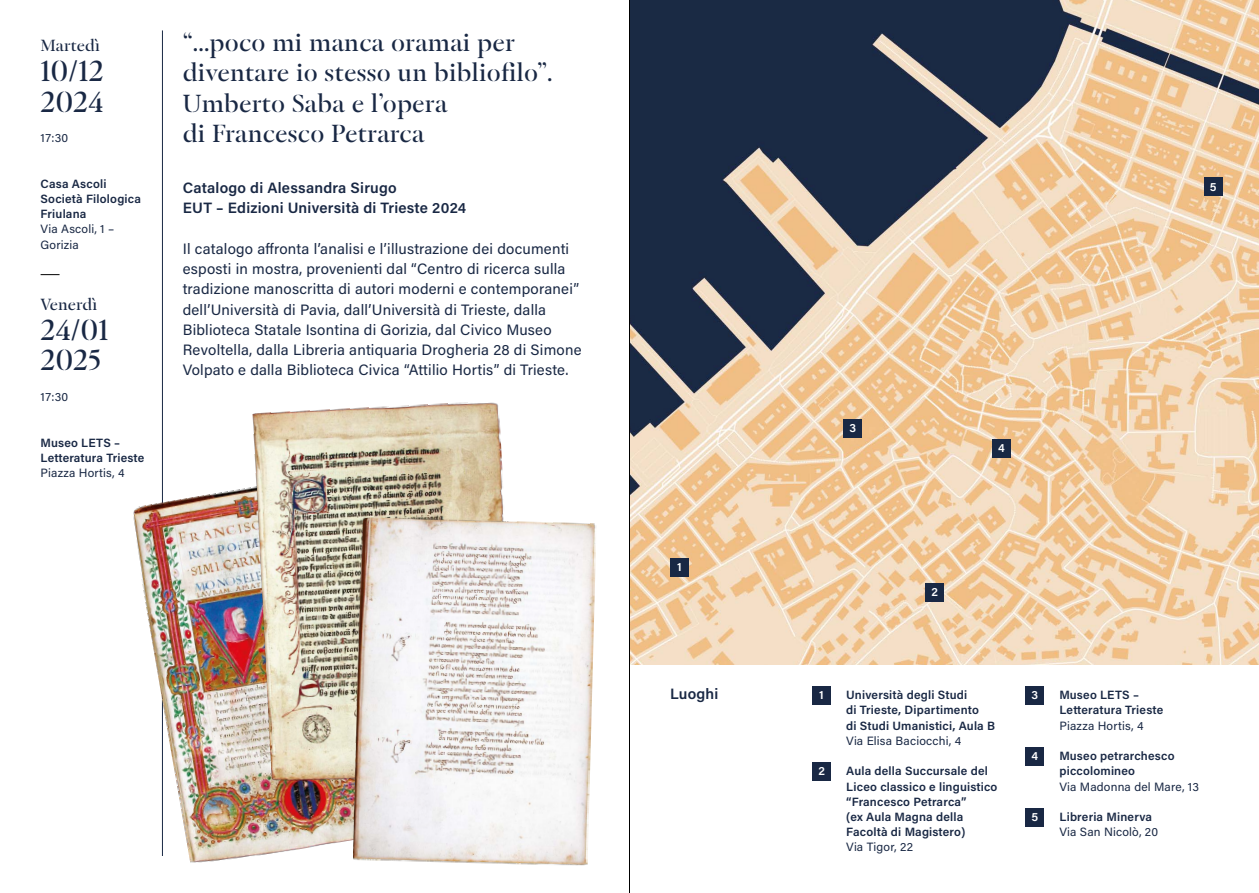
<style>
.page{position:relative;width:1259px;height:893px;background:#fff}
.page>*{position:absolute;margin:0;border:0;box-sizing:border-box;transform-origin:0 0}
.t1{font:27px/30.5px "Klod";letter-spacing:.01em;color:#192844}
.t2{font:22.95px/30.5px "Klod";letter-spacing:.005em;color:#192844}
.t3{font:15px/20.2px "Acumin Pro";letter-spacing:.015em;color:#192844}
.t4{font:600 15px/20.2px "Acumin Pro";letter-spacing:.015em;color:#192844}
.t5{font:15px "Klod";letter-spacing:.005em;color:#192844}
.t6{font:600 12px/15.1px "Acumin Pro";letter-spacing:.015em;color:#192844}
.t7{font:12px/15.1px "Acumin Pro";letter-spacing:.015em;color:#192844}
.t8{font:600 12px "Acumin Pro";color:#fff}
</style>
<div class="page">
<hr style="left:162px;top:30px;width:1px;height:826px;background:#192844">
<img style="left:630px;top:0;width:629px;height:664px">
<svg style="left:41px;top:274px;width:19px;height:1px"></svg>
<img style="left:133px;top:464px;width:220px;height:399px">
<img style="left:252px;top:402px;width:252px;height:382px">
<img style="left:353px;top:517px;width:243px;height:349px">
<div style="left:670px;top:558px;width:19px;height:19px;background:#192844"></div>
<div style="left:925px;top:583px;width:19px;height:19px;background:#192844"></div>
<div style="left:843px;top:419px;width:19px;height:19px;background:#192844"></div>
<div style="left:992px;top:439px;width:18px;height:18px;background:#192844"></div>
<div style="left:1203px;top:178px;width:19px;height:18px;background:#192844"></div>
<div style="left:812px;top:686px;width:19px;height:19px;background:#192844"></div>
<div style="left:812px;top:762px;width:19px;height:19px;background:#192844"></div>
<div style="left:1025px;top:686px;width:19px;height:19px;background:#192844"></div>
<div style="left:1025px;top:747px;width:19px;height:19px;background:#192844"></div>
<div style="left:1025px;top:808px;width:19px;height:18px;background:#192844"></div>
<hr style="left:629px;top:0;width:1px;height:893px;background:#000">
<p class="t5" style="left:41px;top:35px;width:61px">Martedì</p>
<h1 class="t1" style="left:41px;top:56px;width:64px">10/12<br>2024</h1>
<p class="t7" style="left:41px;top:130px;width:29px">17:30</p>
<p class="t6" style="left:41px;top:175px;width:102px">Casa Ascoli<br>Società Filologica<br>Friulana</p>
<p class="t7" style="left:41px;top:221px;width:75px">Via Ascoli, 1 –<br>Gorizia</p>
<p class="t5" style="left:41px;top:293px;width:58px">Venerdì</p>
<h1 class="t1" style="left:41px;top:315px;width:69px">24/01<br>2025</h1>
<p class="t7" style="left:41px;top:389px;width:29px">17:30</p>
<p class="t6" style="left:41px;top:434px;width:105px">Museo LETS –<br>Letteratura Trieste</p>
<p class="t7" style="left:41px;top:465px;width:85px">Piazza Hortis, 4</p>
<h2 class="t2" style="left:183px;top:27px;width:371px">“...poco mi manca oramai per diventare io stesso un bibliofilo”.<br>Umberto Saba e l’opera<br>di Francesco Petrarca</h2>
<p class="t4" style="left:183px;top:177px;width:285px">Catalogo di Alessandra Sirugo<br>EUT – Edizioni Università di Trieste 2024</p>
<p class="t3" style="left:183px;top:238px;width:400px">Il catalogo affronta l’analisi e l’illustrazione dei documenti esposti in mostra, provenienti dal “Centro di ricerca sulla tradizione manoscritta di autori moderni e contemporanei” dell’Università di Pavia, dall’Università di Trieste, dalla Biblioteca Statale Isontina di Gorizia, dal Civico Museo Revoltella, dalla Libreria antiquaria Drogheria 28 di Simone Volpato e dalla Biblioteca Civica “Attilio Hortis” di Trieste.</p>
<p class="t8" style="left:677px;top:558px;width:6px">1</p>
<p class="t4" style="left:670px;top:683px;width:50px">Luoghi</p>
<p class="t8" style="left:1209px;top:178px;width:8px">5</p>
<p class="t8" style="left:849px;top:419px;width:8px">3</p>
<p class="t8" style="left:998px;top:439px;width:8px">4</p>
<p class="t8" style="left:931px;top:584px;width:8px">2</p>
<p class="t8" style="left:819px;top:686px;width:6px">1</p>
<p class="t8" style="left:818px;top:762px;width:8px">2</p>
<p class="t6" style="left:846px;top:687px;width:150px">Università degli Studi<br>di Trieste, Dipartimento<br>di Studi Umanistici, Aula B</p>
<p class="t7" style="left:846px;top:733px;width:116px">Via Elisa Baciocchi, 4</p>
<p class="t6" style="left:846px;top:763px;width:153px">Aula della Succursale del<br>Liceo classico e linguistico “Francesco Petrarca”<br>(ex Aula Magna della<br>Facoltà di Magistero)</p>
<p class="t7" style="left:846px;top:839px;width:68px">Via Tigor, 22</p>
<p class="t8" style="left:1031px;top:686px;width:8px">3</p>
<p class="t8" style="left:1031px;top:747px;width:8px">4</p>
<p class="t8" style="left:1031px;top:808px;width:8px">5</p>
<p class="t6" style="left:1059px;top:687px;width:105px">Museo LETS –<br>Letteratura Trieste</p>
<p class="t7" style="left:1059px;top:717px;width:85px">Piazza Hortis, 4</p>
<p class="t6" style="left:1059px;top:748px;width:117px">Museo petrarchesco piccolomineo</p>
<p class="t7" style="left:1059px;top:778px;width:141px">Via Madonna del Mare, 13</p>
<p class="t6" style="left:1059px;top:809px;width:94px">Libreria Minerva</p>
<p class="t7" style="left:1059px;top:824px;width:100px">Via San Nicolò, 20</p>
</div>
